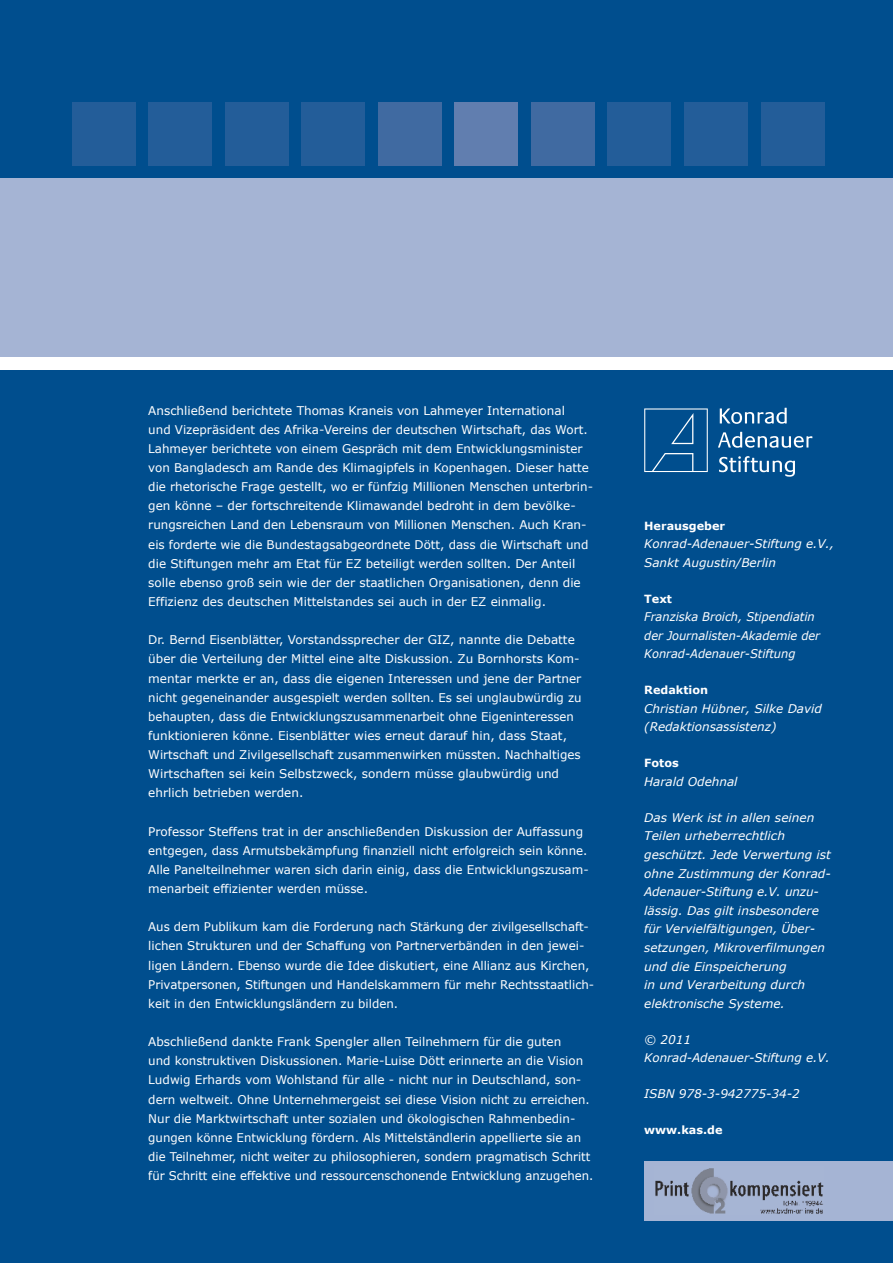
<style>
.page{position:relative;width:893px;height:1263px;background:#fff}
.page>*{position:absolute;margin:0;border:0;box-sizing:border-box;transform-origin:0 0}
.t1{font:12px/19.2px "Verdana";color:#fff}
.t2{font:italic 12px/18.6px "Verdana";color:#fff}
.t3{font:italic 12px/18.6px "Verdana";color:#fff;scale:.95 1}
.t4{font:700 11.25px "Verdana";color:#fff}
</style>
<div class="page">
<div style="left:0;top:370px;width:893px;height:893px;background:#004e8e"></div>
<svg style="left:644px;top:408px;width:64px;height:64px"></svg>
<svg style="left:720px;top:408px;width:67px;height:16px"></svg>
<svg style="left:718px;top:432px;width:94px;height:16px"></svg>
<svg style="left:719px;top:456px;width:76px;height:21px"></svg>
<div style="left:0;top:0;width:893px;height:179px;background:#004e8e"></div>
<div style="left:0;top:179px;width:893px;height:178px;background:#a5b4d4"></div>
<div style="left:72px;top:102px;width:64px;height:64px;background:#235d99"></div>
<div style="left:148px;top:102px;width:64px;height:64px;background:#235d99"></div>
<div style="left:225px;top:102px;width:64px;height:64px;background:#235d99"></div>
<div style="left:301px;top:102px;width:64px;height:64px;background:#235d99"></div>
<div style="left:378px;top:102px;width:64px;height:64px;background:#406aa1"></div>
<div style="left:454px;top:102px;width:64px;height:64px;background:#617eaf"></div>
<div style="left:531px;top:102px;width:64px;height:64px;background:#406aa1"></div>
<div style="left:608px;top:102px;width:63px;height:64px;background:#235d99"></div>
<div style="left:684px;top:102px;width:64px;height:64px;background:#235d99"></div>
<div style="left:761px;top:102px;width:63px;height:64px;background:#235d99"></div>
<div style="left:644px;top:1161px;width:249px;height:59px;background:#a5b4d4"></div>
<img style="left:655px;top:1168px;width:169px;height:46px">
<p class="t1" style="left:148px;top:401px;width:446px">Anschließend berichtete Thomas Kraneis von Lahmeyer International<br>und Vizepräsident des Afrika-Vereins der deutschen Wirtschaft, das Wort.<br>Lahmeyer berichtete von einem Gespräch mit dem Entwicklungsminister von Bangladesch am Rande des Klimagipfels in Kopenhagen. Dieser hatte die rhetorische Frage gestellt, wo er fünfzig Millionen Menschen unterbrin&shy;gen könne – der fortschreitende Klimawandel bedroht in dem bevölke&shy;rungsreichen Land den Lebensraum von Millionen Menschen. Auch Kran&shy;eis forderte wie die Bundestagsabgeordnete Dött, dass die Wirtschaft und die Stiftungen mehr am Etat für EZ beteiligt werden sollten. Der Anteil solle ebenso groß sein wie der der staatlichen Organisationen, denn die Effizienz des deutschen Mittelstandes sei auch in der EZ einmalig.</p>
<p class="t1" style="left:148px;top:630px;width:435px">Dr. Bernd Eisenblätter, Vorstandssprecher der GIZ, nannte die Debatte über die Verteilung der Mittel eine alte Diskussion. Zu Bornhorsts Kom&shy;mentar merkte er an, dass die eigenen Interessen und jene der Partner nicht gegeneinander ausgespielt werden sollten. Es sei unglaubwürdig zu behaupten, dass die Entwicklungszusammenarbeit ohne Eigeninteressen funktionieren könne. Eisenblätter wies erneut darauf hin, dass Staat, Wirtschaft und Zivilgesellschaft zusammenwirken müssten. Nachhaltiges Wirtschaften sei kein Selbstzweck, sondern müsse glaubwürdig und ehrlich betrieben werden.</p>
<p class="t1" style="left:148px;top:822px;width:442px">Professor Steffens trat in der anschließenden Diskussion der Auffassung entgegen, dass Armutsbekämpfung finanziell nicht erfolgreich sein könne.<br>Alle Panelteilnehmer waren sich darin einig, dass die Entwicklungszusam&shy;menarbeit effizienter werden müsse.</p>
<p class="t1" style="left:148px;top:917px;width:447px">Aus dem Publikum kam die Forderung nach Stärkung der zivilgesellschaft&shy;lichen Strukturen und der Schaffung von Partnerverbänden in den jewei&shy;ligen Ländern. Ebenso wurde die Idee diskutiert, eine Allianz aus Kirchen, Privatpersonen, Stiftungen und Handelskammern für mehr Rechtsstaatlich&shy;keit in den Entwicklungsländern zu bilden.</p>
<p class="t1" style="left:148px;top:1032px;width:447px">Abschließend dankte Frank Spengler allen Teilnehmern für die guten<br>und konstruktiven Diskussionen. Marie-Luise Dött erinnerte an die Vision Ludwig Erhards vom Wohlstand für alle - nicht nur in Deutschland, son&shy;dern weltweit. Ohne Unternehmergeist sei diese Vision nicht zu erreichen.<br>Nur die Marktwirtschaft unter sozialen und ökologischen Rahmenbedin&shy;gungen könne Entwicklung fördern. Als Mittelständlerin appellierte sie an die Teilnehmer, nicht weiter zu philosophieren, sondern pragmatisch Schritt für Schritt eine effektive und ressourcenschonende Entwicklung anzugehen.</p>
<p class="t4" style="left:644px;top:518px;width:82px">Herausgeber</p>
<p class="t2" style="left:644px;top:535px;width:191px">Konrad-Adenauer-Stiftung e.V.,<br>Sankt Augustin/Berlin</p>
<p class="t4" style="left:644px;top:591px;width:29px">Text</p>
<p class="t3" style="left:644px;top:608px;width:187px">Franziska Broich, Stipendiatin der Journalisten-Akademie der<br>Konrad-Adenauer-Stiftung</p>
<p class="t4" style="left:644px;top:683px;width:65px">Redaktion</p>
<p class="t2" style="left:644px;top:699px;width:179px">Christian Hübner, Silke David (Redaktionsassistenz)</p>
<p class="t4" style="left:644px;top:756px;width:36px">Fotos</p>
<p class="t2" style="left:644px;top:772px;width:95px">Harald Odehnal</p>
<p class="t2" style="left:644px;top:808px;width:188px">Das Werk ist in allen seinen<br>Teilen urheberrechtlich geschützt. Jede Verwertung ist ohne Zustimmung der Konrad-<br>Adenauer-Stiftung e.V. unzu&shy;lässig. Das gilt insbesondere für Vervielfältigungen, Über&shy;setzungen, Mikroverfilmungen und die Einspeicherung<br>in und Verarbeitung durch elektronische Systeme.</p>
<p class="t2" style="left:644px;top:1030px;width:187px">© 2011<br>Konrad-Adenauer-Stiftung e.V.</p>
<p class="t2" style="left:644px;top:1084px;width:157px">ISBN 978-3-942775-34-2</p>
<p class="t4" style="left:644px;top:1122px;width:80px">www.kas.de</p>
</div>
